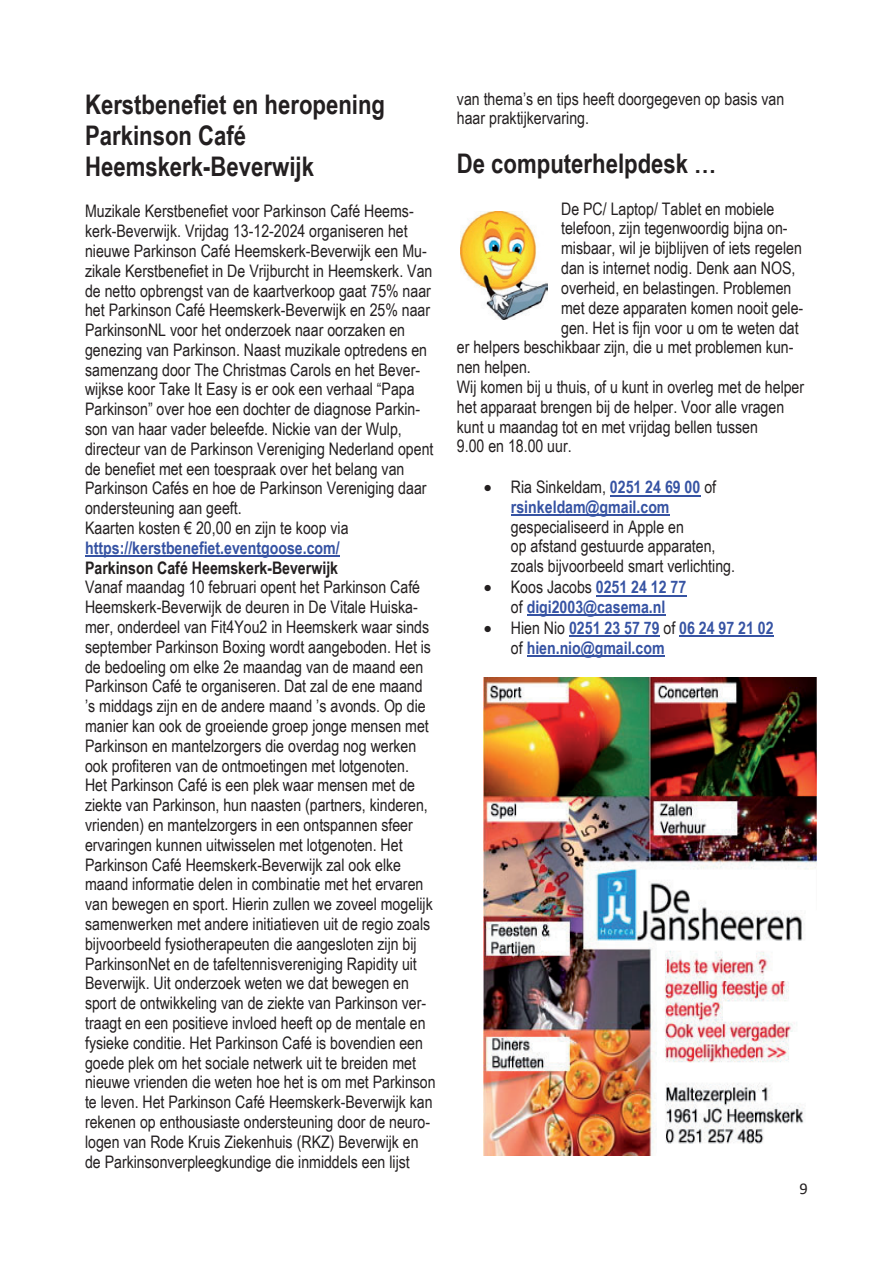
<style>
.page{position:relative;width:893px;height:1263px;background:#fff}
.page>*{position:absolute;margin:0;border:0;box-sizing:border-box;transform-origin:0 0}
.t1{font:700 27px/30.9px "Arial Narrow";color:#231f20}
.t2{font:17.25px/19.8px "Arial Narrow";color:#231f20}
.t3{font:700 17.25px/19.8px "Arial Narrow";color:#3653a3}
.t4{font:700 17.25px "Arial Narrow";color:#231f20}
.t5{font:16.5px "Calibri";color:#231f20}
.s1{color:#231f20}
.s2{font-weight:400;color:#231f20}
</style>
<div class="page">
<hr style="left:85px;top:556px;width:255px;height:1px;background:#3653a3">
<hr style="left:610px;top:495px;width:90px;height:1px;background:#3653a3">
<hr style="left:511px;top:515px;width:158px;height:1px;background:#3653a3">
<hr style="left:596px;top:595px;width:90px;height:1px;background:#3653a3">
<hr style="left:527px;top:615px;width:138px;height:1px;background:#3653a3">
<hr style="left:569px;top:636px;width:91px;height:1px;background:#3653a3">
<hr style="left:679px;top:636px;width:95px;height:1px;background:#3653a3">
<hr style="left:527px;top:655px;width:138px;height:2px;background:#3653a3">
<img style="left:484px;top:677px;width:333px;height:478px">
<img style="left:461px;top:211px;width:87px;height:108px">
<h1 class="t1" style="left:85px;top:87px;width:302px">Kerstbenefiet en heropening<br>Parkinson Café<br>Heemskerk-Beverwijk</h1>
<p class="t2" style="left:85px;top:201px;width:350px">Muzikale Kerstbenefiet voor Parkinson Café Heems&shy;kerk-Beverwijk. Vrijdag 13-12-2024 organiseren het nieuwe Parkinson Café Heemskerk-Beverwijk een Mu&shy;zikale Kerstbenefiet in De Vrijburcht in Heemskerk. Van de netto opbrengst van de kaartverkoop gaat 75% naar het Parkinson Café Heemskerk-Beverwijk en 25% naar ParkinsonNL voor het onderzoek naar oorzaken en genezing van Parkinson. Naast muzikale optredens en samenzang door The Christmas Carols en het Bever&shy;wijkse koor Take It Easy is er ook een verhaal “Papa Parkinson” over hoe een dochter de diagnose Parkin&shy;son van haar vader beleefde. Nickie van der Wulp, directeur van de Parkinson Vereniging Nederland opent de benefiet met een toespraak over het belang van Parkinson Cafés en hoe de Parkinson Vereniging daar ondersteuning aan geeft.<br>Kaarten kosten € 20,00 en zijn te koop via</p>
<p class="t3" style="left:85px;top:537px;width:256px">https://kerstbenefiet.eventgoose.com/</p>
<p class="t4" style="left:85px;top:554px;width:255px">Parkinson Café Heemskerk-Beverwijk</p>
<p class="t2" style="left:85px;top:577px;width:352px">Vanaf maandag 10 februari opent het Parkinson Café Heemskerk-Beverwijk de deuren in De Vitale Huiska&shy;mer, onderdeel van Fit4You2 in Heemskerk waar sinds september Parkinson Boxing wordt aangeboden. Het is de bedoeling om elke 2e maandag van de maand een Parkinson Café te organiseren. Dat zal de ene maand ’s middags zijn en de andere maand ’s avonds. Op die manier kan ook de groeiende groep jonge mensen met Parkinson en mantelzorgers die overdag nog werken ook profiteren van de ontmoetingen met lotgenoten.<br>Het Parkinson Café is een plek waar mensen met de ziekte van Parkinson, hun naasten (partners, kinderen, vrienden) en mantelzorgers in een ontspannen sfeer ervaringen kunnen uitwisselen met lotgenoten. Het Parkinson Café Heemskerk-Beverwijk zal ook elke maand informatie delen in combinatie met het ervaren van bewegen en sport. Hierin zullen we zoveel mogelijk samenwerken met andere initiatieven uit de regio zoals bijvoorbeeld fysiotherapeuten die aangesloten zijn bij ParkinsonNet en de tafeltennisvereniging Rapidity uit Beverwijk. Uit onderzoek weten we dat bewegen en sport de ontwikkeling van de ziekte van Parkinson ver&shy;traagt en een positieve invloed heeft op de mentale en fysieke conditie. Het Parkinson Café is bovendien een goede plek om het sociale netwerk uit te breiden met nieuwe vrienden die weten hoe het is om met Parkinson te leven. Het Parkinson Café Heemskerk-Beverwijk kan rekenen op enthousiaste ondersteuning door de neuro&shy;logen van Rode Kruis Ziekenhuis (RKZ) Beverwijk en de Parkinsonverpleegkundige die inmiddels een lijst</p>
<p class="t2" style="left:457px;top:88px;width:329px">van thema’s en tips heeft doorgegeven op basis van haar praktijkervaring.</p>
<h1 class="t1" style="left:457px;top:147px;width:261px">De computerhelpdesk …</h1>
<p class="t2" style="left:561px;top:198px;width:215px">De PC/ Laptop/ Tablet en mobiele</p>
<p class="t2" style="left:561px;top:218px;width:228px">telefoon, zijn tegenwoordig bijna on-</p>
<p class="t2" style="left:561px;top:238px;width:242px">misbaar, wil je bijblijven of iets regelen</p>
<p class="t2" style="left:561px;top:257px;width:236px">dan is internet nodig. Denk aan NOS,</p>
<p class="t2" style="left:561px;top:277px;width:232px">overheid, en belastingen. Problemen</p>
<p class="t2" style="left:561px;top:297px;width:244px">met deze apparaten komen nooit gele-</p>
<p class="t2" style="left:561px;top:317px;width:239px">gen. Het is fijn voor u om te weten dat</p>
<p class="t2" style="left:457px;top:337px;width:338px">er helpers beschikbaar zijn, die u met problemen kun-</p>
<p class="t2" style="left:457px;top:356px;width:76px">nen helpen.</p>
<p class="t2" style="left:457px;top:376px;width:349px">Wij komen bij u thuis, of u kunt in overleg met de helper</p>
<p class="t2" style="left:457px;top:396px;width:329px">het apparaat brengen bij de helper. Voor alle vragen</p>
<p class="t2" style="left:457px;top:416px;width:303px">kunt u maandag tot en met vrijdag bellen tussen</p>
<p class="t2" style="left:457px;top:436px;width:116px">9.00 en 18.00 uur.</p>
<p class="t3" style="left:511px;top:476px;width:207px;text-indent:-27px"><span class="s1">•</span> <span class="s2">Ria Sinkeldam,</span> 0251 24 69 00 <span class="s2">of </span>rsinkeldam@gmail.com</p>
<p class="t2" style="left:511px;top:516px;width:226px">gespecialiseerd in Apple en<br>op afstand gestuurde apparaten, zoals bijvoorbeeld smart verlichting.</p>
<p class="t3" style="left:484px;top:576px;width:204px;text-align:center"><span class="s1">•</span> <span class="s2">Koos Jacobs</span> 0251 24 12 77 <span class="s2">of</span> digi2003@casema.nl</p>
<p class="t3" style="left:511px;top:617px;width:264px;text-indent:-27px"><span class="s1">•</span> <span class="s2">Hien Nio</span> 0251 23 57 79 <span class="s2">of</span> 06 24 97 21 02 <span class="s2">of</span> hien.nio@gmail.com</p>
<p class="t5" style="left:799px;top:1177px;width:10px">9</p>
</div>
